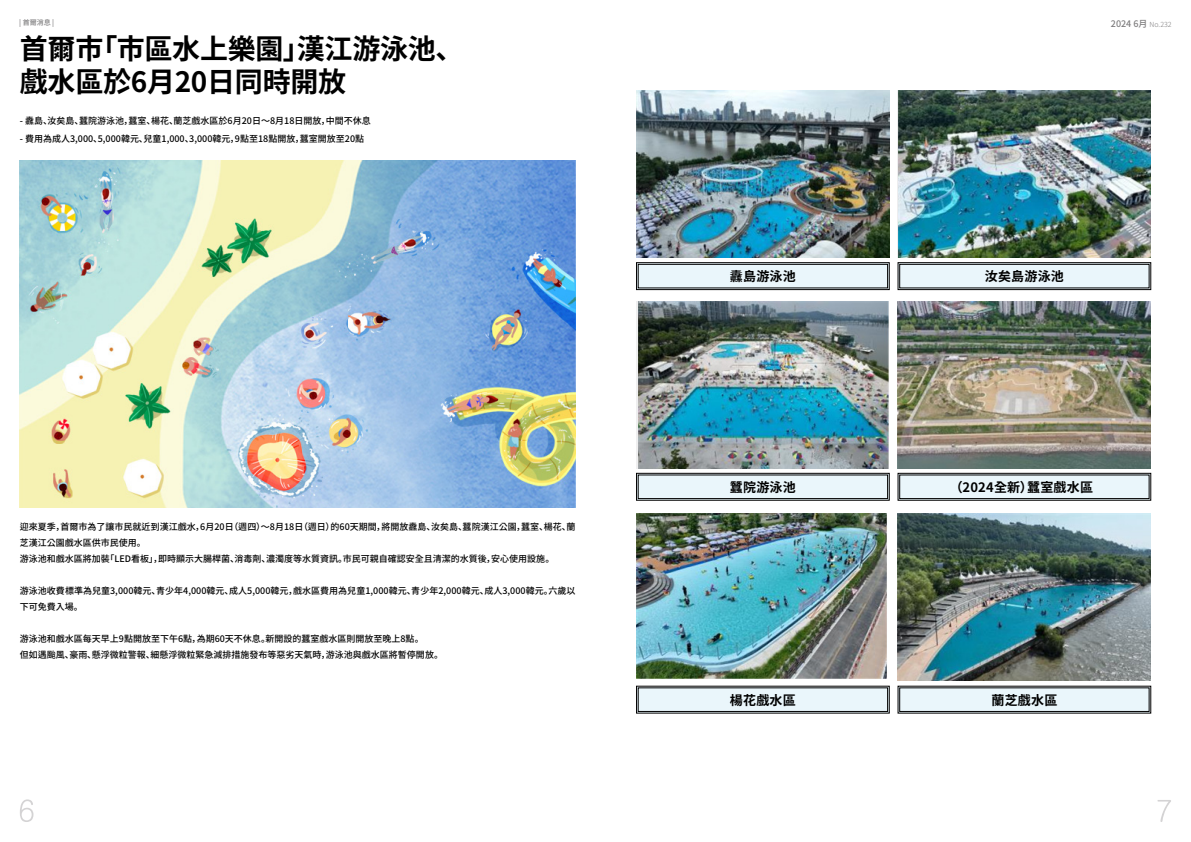
<style>
.page{position:relative;width:1191px;height:842px;background:#fff}
.page>*{position:absolute;margin:0;border:0;box-sizing:border-box;transform-origin:0 0}
.t1{font:700 28px/33.6px "Noto Sans CJ Kkr";letter-spacing:-.01em;color:#000}
.t2{font:700 13px "Noto Sans CJ Kkr";letter-spacing:.015em;color:#000}
.t3{font:500 9px/16px "Noto Sans CJ Kkr";color:#000}
.t4{font:500 9px "Noto Sans CJ Kkr";color:#7d7c7d}
.t5{font:500 7px "Noto Sans CJ Kkr";color:#7d7c7d}
.s1{font-weight:300;font-size:7px}
</style>
<div class="page">
<svg style="left:20px;top:799px;width:13px;height:23px"></svg>
<svg style="left:1157px;top:800px;width:14px;height:22px"></svg>
<img style="left:20px;top:161px;width:555px;height:347px">
<svg style="left:636px;top:262px;width:253px;height:28px"></svg>
<div style="left:638px;top:264px;width:249px;height:24px;border:1px solid #000"></div>
<svg style="left:636px;top:473px;width:253px;height:28px"></svg>
<div style="left:638px;top:475px;width:249px;height:24px;border:1px solid #000"></div>
<svg style="left:636px;top:686px;width:253px;height:27px"></svg>
<div style="left:638px;top:688px;width:249px;height:24px;border:1px solid #000"></div>
<svg style="left:897px;top:262px;width:254px;height:28px"></svg>
<div style="left:899px;top:264px;width:250px;height:24px;border:1px solid #000"></div>
<svg style="left:897px;top:473px;width:254px;height:28px"></svg>
<div style="left:899px;top:475px;width:250px;height:24px;border:1px solid #000"></div>
<svg style="left:897px;top:686px;width:254px;height:27px"></svg>
<div style="left:899px;top:688px;width:250px;height:24px;border:1px solid #000"></div>
<img style="left:636px;top:90px;width:253px;height:167px">
<img style="left:638px;top:302px;width:251px;height:167px">
<img style="left:636px;top:514px;width:251px;height:165px">
<img style="left:898px;top:90px;width:253px;height:167px">
<img style="left:898px;top:302px;width:253px;height:167px">
<img style="left:898px;top:514px;width:253px;height:167px">
<p class="t5" style="left:19px;top:19px;width:37px">| 首爾消息 |</p>
<h1 class="t1" style="left:20px;top:32px;width:445px">首爾市「市區水上樂園」漢江游泳池、戲水區於6月20日同時開放</h1>
<p class="t3" style="left:20px;top:113px;width:353px">- 纛島、汝矣島、蠶院游泳池，蠶室、楊花、蘭芝戲水區於6月20日～8月18日開放，中間不休息</p>
<p class="t3" style="left:20px;top:131px;width:346px">- 費用為成人3,000、5,000韓元、兒童1,000、3,000韓元，9點至18點開放，蠶室開放至20點</p>
<p class="t3" style="left:20px;top:519px;width:557px">迎來夏季，首爾市為了讓市民就近到漢江戲水，6月20日（週四）～8月18日（週日）的60天期間，將開放纛島、汝矣島、蠶院漢江公園，蠶室、楊花、蘭芝漢江公園戲水區供市民使用。<br>游泳池和戲水區將加裝「LED看板」，即時顯示大腸桿菌、消毒劑、濃濁度等水質資訊。市民可親自確認安全且清潔的水質後，安心使用設施。</p>
<p class="t3" style="left:20px;top:583px;width:557px">游泳池收費標準為兒童3,000韓元、青少年4,000韓元、成人5,000韓元，戲水區費用為兒童1,000韓元、青少年2,000韓元、成人3,000韓元。六歲以下可免費入場。</p>
<p class="t3" style="left:20px;top:631px;width:425px">游泳池和戲水區每天早上9點開放至下午6點，為期60天不休息。新開設的蠶室戲水區則開放至晚上8點。<br>但如遇颱風、豪雨、懸浮微粒警報、細懸浮微粒緊急減排措施發布等惡劣天氣時，游泳池與戲水區將暫停開放。</p>
<h2 class="t2" style="left:730px;top:269px;width:67px">纛島游泳池</h2>
<h2 class="t2" style="left:730px;top:480px;width:67px">蠶院游泳池</h2>
<h2 class="t2" style="left:730px;top:693px;width:67px">楊花戲水區</h2>
<p class="t4" style="left:1110px;top:19px;width:62px">2024 6月 <span class="s1">No.232</span></p>
<h2 class="t2" style="left:985px;top:269px;width:81px">汝矣島游泳池</h2>
<h2 class="t2" style="left:950px;top:480px;width:145px">（2024全新）蠶室戲水區</h2>
<h2 class="t2" style="left:991px;top:693px;width:67px">蘭芝戲水區</h2>
</div>
